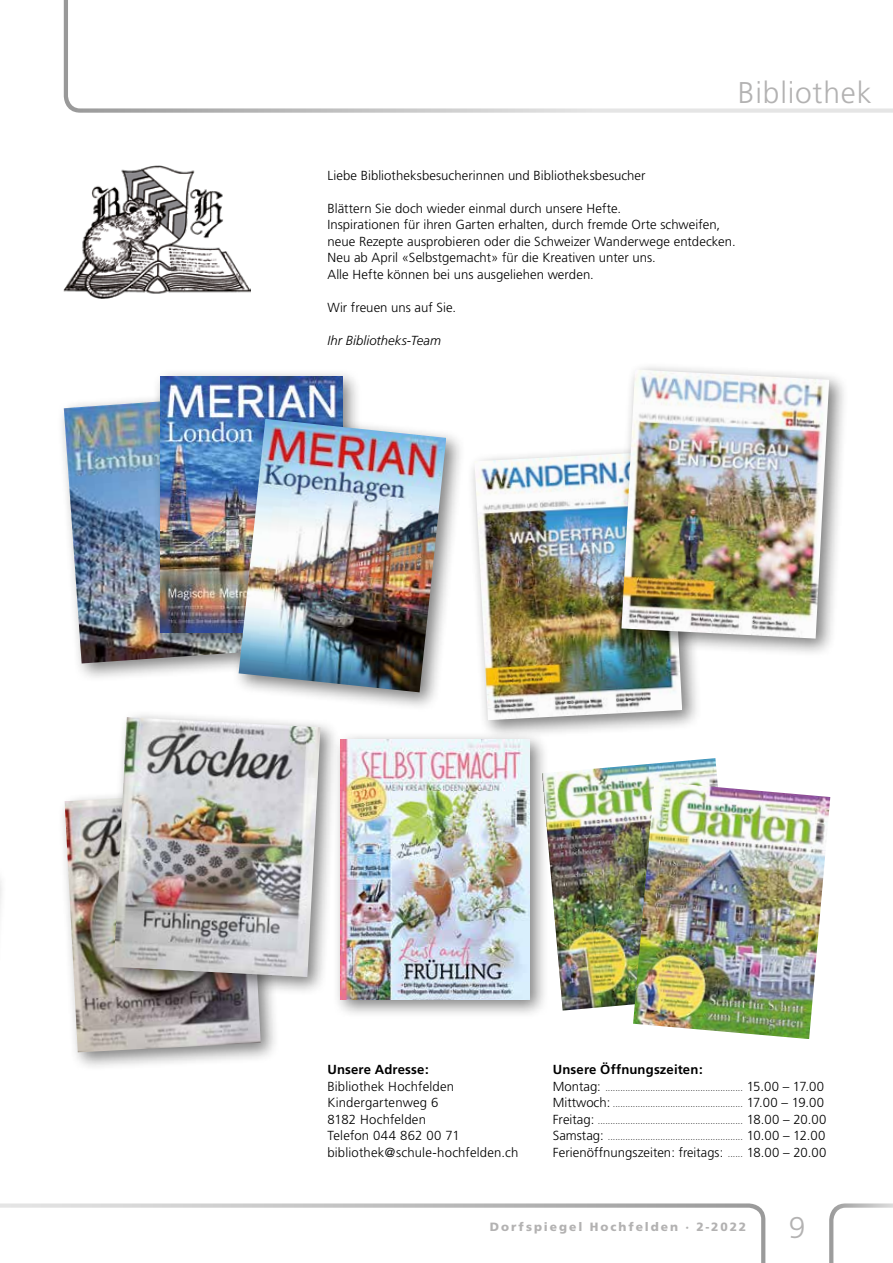
<style>
.page{position:relative;width:893px;height:1263px;background:#fff}
.page>*{position:absolute;margin:0;border:0;box-sizing:border-box;transform-origin:0 0}
.t1{font:300 30px "Frutiger";letter-spacing:.025em;color:#b3b2b2}
.t2{font:300 30px "Frutiger CE";color:#b3b2b2}
.t3{font:300 13.2px/16.5px "Frutiger";letter-spacing:.005em;color:#000}
.t4{font:700 13.2px "Frutiger";letter-spacing:.01em;color:#000}
.t5{font:italic 300 13.2px "Frutiger";letter-spacing:.005em;color:#000}
.t6{font:900 12px "Frutiger";letter-spacing:.165em;color:#b3b2b2}
.t7{font:300 9px/16.5px "Frutiger";color:#000}
.s1{font-size:13.2px}
.s2{font-size:9px}
</style>
<div class="page">
<svg style="left:1px;top:1203px;width:764px;height:60px"></svg>
<svg style="left:829px;top:1203px;width:64px;height:60px"></svg>
<svg style="left:64px;top:0;width:829px;height:113px"></svg>
<img style="left:549px;top:758px;width:169px;height:252px">
<div style="left:56px;top:388px;width:227px;height:295px;background:#000;opacity:.5"></div>
<img style="left:64px;top:395px;width:167px;height:268px">
<img style="left:64px;top:165px;width:187px;height:133px">
<div style="left:152px;top:368px;width:210px;height:284px;background:#000;opacity:.5"></div>
<img style="left:160px;top:376px;width:182px;height:256px">
<div style="left:57px;top:784px;width:223px;height:288px;background:#000;opacity:.5"></div>
<img style="left:65px;top:792px;width:196px;height:260px">
<div style="left:106px;top:709px;width:234px;height:288px;background:#000;opacity:.5"></div>
<img style="left:114px;top:717px;width:206px;height:260px">
<div style="left:332px;top:731px;width:217px;height:288px;background:#000;opacity:.5"></div>
<img style="left:340px;top:739px;width:189px;height:260px">
<div style="left:467px;top:443px;width:235px;height:297px;background:#000;opacity:.5"></div>
<img style="left:474px;top:451px;width:208px;height:269px">
<div style="left:614px;top:362px;width:235px;height:296px;background:#000;opacity:.5"></div>
<img style="left:621px;top:369px;width:208px;height:270px">
<img style="left:633px;top:782px;width:197px;height:257px">
<div style="left:231px;top:412px;width:235px;height:300px;background:#000;opacity:.5"></div>
<img style="left:239px;top:419px;width:207px;height:273px">
<h1 class="t1" style="left:738px;top:76px;width:135px">Bibliothek</h1>
<p class="t3" style="left:327px;top:167px;width:320px">Liebe Bibliotheksbesucherinnen und Bibliotheksbesucher</p>
<p class="t3" style="left:327px;top:200px;width:410px">Blättern Sie doch wieder einmal durch unsere Hefte.<br>Inspirationen für ihren Garten erhalten, durch fremde Orte schweifen, neue Rezepte ausprobieren oder die Schweizer Wanderwege entdecken.<br>Neu ab April «Selbstgemacht» für die Kreativen unter uns.<br>Alle Hefte können bei uns ausgeliehen werden.</p>
<p class="t3" style="left:327px;top:299px;width:130px">Wir freuen uns auf Sie.</p>
<p class="t5" style="left:327px;top:333px;width:115px">Ihr Bibliotheks-Team</p>
<p class="t4" style="left:327px;top:1062px;width:103px">Unsere Adresse:</p>
<p class="t3" style="left:327px;top:1078px;width:193px">Bibliothek Hochfelden<br>Kindergartenweg 6<br>8182 Hochfelden<br>Telefon 044 862 00 71 bibliothek@schule-hochfelden.ch</p>
<p class="t4" style="left:553px;top:1062px;width:151px">Unsere Öffnungszeiten:</p>
<p class="t7" style="left:553px;top:1079px;width:275px"><span class="s1">Montag:</span> ....................................................... <span class="s1">15.00 – 17.00<br>Mittwoch:</span> .................................................... <span class="s1">17.00 – 19.00<br>Freitag:</span> .......................................................... <span class="s1">18.00 – 20.00<br>Samstag:</span> ...................................................... <span class="s1">10.00 – 12.00</span></p>
<p class="t3" style="left:553px;top:1144px;width:275px">Ferienöffnungszeiten: freitags: <span class="s2">......</span> 18.00 – 20.00</p>
<p class="t6" style="left:490px;top:1219px;width:258px">Dorfspiegel Hochfelden · 2-2022</p>
<h1 class="t2" style="left:789px;top:1210px;width:18px">9</h1>
</div>
